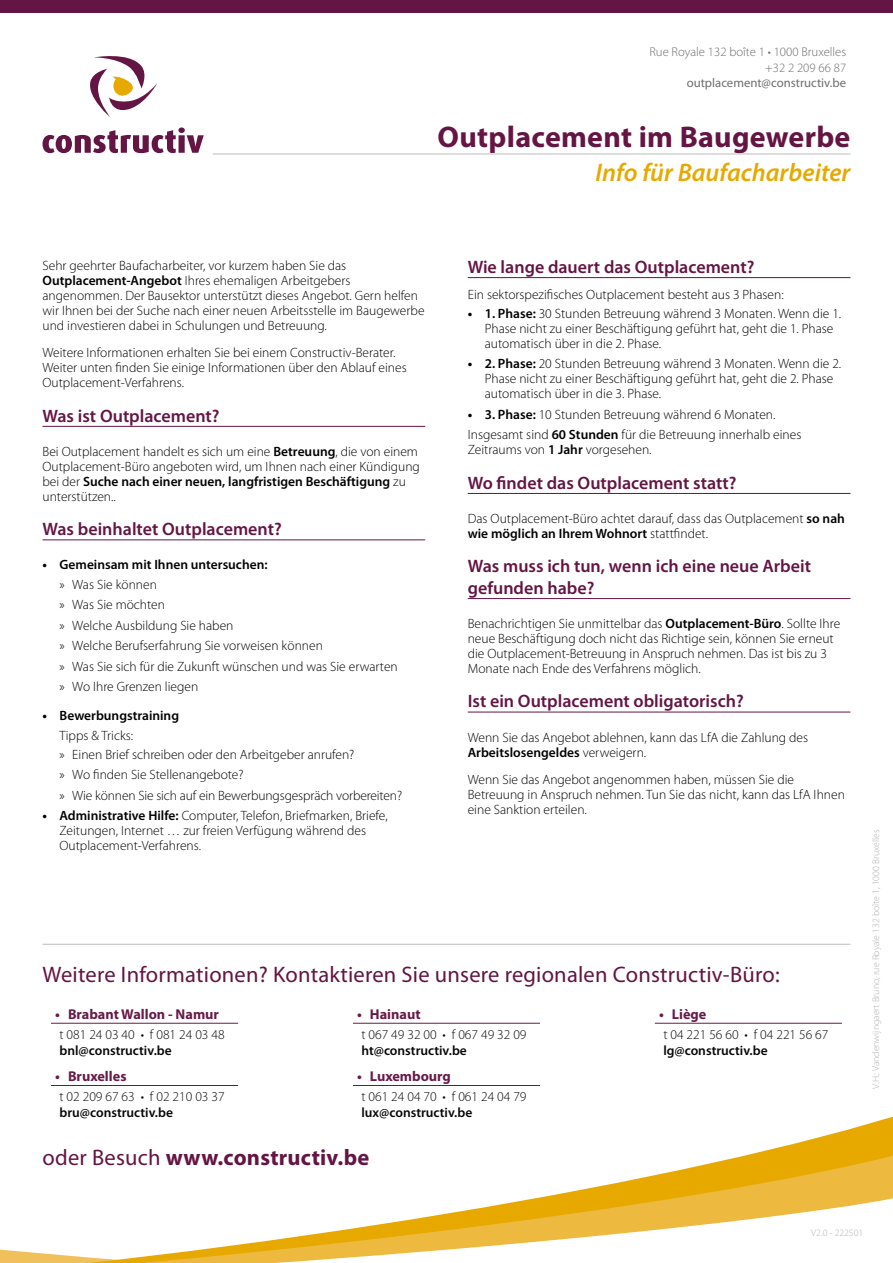
<style>
.page{position:relative;width:893px;height:1263px;background:#fff}
.page>*{position:absolute;margin:0;border:0;box-sizing:border-box;transform-origin:0 0}
.t1{font:700 30px "Myriad Pro";letter-spacing:.01em;color:#641544}
.t2{font:italic 600 25.5px "Myriad Pro";color:#e7a900}
.t3{font:22.5px "Myriad Pro";letter-spacing:.01em;color:#641544}
.t4{font:700 22.5px "Myriad Pro";letter-spacing:.01em;color:#641544}
.t5{font:600 18px/21.6px "Myriad Pro";color:#641544}
.t6{font:700 14.25px "Myriad Pro";color:#641544}
.t7{font:300 13.5px/15px "Myriad Pro";color:#000}
.t8{font:600 13.5px/19.2px "Myriad Pro";color:#000}
.t9{font:300 12.75px/15.3px "Myriad Pro";color:#6e6e6e;text-align:right}
.t10{font:12.75px "Myriad Pro";color:#6e6e6e}
.t11{font:300 9.75px "Myriad Pro";color:#b1b2b3}
.s1{font-weight:600}
.s2{font-weight:700}
.s3{font-weight:300}
.s4{font-weight:400}
</style>
<div class="page">
<svg style="left:768px;top:1116px;width:125px;height:34px"></svg>
<svg style="left:559px;top:1150px;width:334px;height:44px"></svg>
<svg style="left:0;top:1194px;width:893px;height:69px"></svg>
<hr style="left:43px;top:426px;width:382px;height:1px;background:#641544">
<hr style="left:43px;top:539px;width:382px;height:1px;background:#641544">
<hr style="left:468px;top:277px;width:382px;height:1px;background:#641544">
<hr style="left:468px;top:493px;width:382px;height:1px;background:#641544">
<hr style="left:468px;top:598px;width:382px;height:1px;background:#641544">
<hr style="left:468px;top:712px;width:382px;height:1px;background:#641544">
<svg style="left:90px;top:56px;width:67px;height:62px"></svg>
<svg style="left:43px;top:127px;width:161px;height:26px"></svg>
<div style="left:0;top:0;width:893px;height:13px;background:#641544"></div>
<hr style="left:213px;top:154px;width:637px;height:1px;background:#bbbcbc">
<hr style="left:51px;top:1023px;width:187px;height:1px;background:#641544">
<hr style="left:51px;top:1085px;width:187px;height:1px;background:#641544">
<hr style="left:353px;top:1023px;width:187px;height:1px;background:#641544">
<hr style="left:353px;top:1085px;width:187px;height:1px;background:#641544">
<hr style="left:655px;top:1023px;width:187px;height:1px;background:#641544">
<hr style="left:43px;top:944px;width:807px;height:1px;background:#bbbcbc">
<p class="t9" style="left:649px;top:45px;width:198px">Rue Royale 132 boîte 1 • 1000 Bruxelles +32 2 209 66 87</p>
<p class="t10" style="left:687px;top:76px;width:161px">outplacement@constructiv.be</p>
<h1 class="t1" style="left:437px;top:120px;width:414px">Outplacement im Baugewerbe</h1>
<h2 class="t2" style="left:595px;top:158px;width:256px">Info für Baufacharbeiter</h2>
<p class="t7" style="left:43px;top:258px;width:384px">Sehr geehrter Baufacharbeiter, vor kurzem haben Sie das <span class="s1">Outplacement-Angebot</span> Ihres ehemaligen Arbeitgebers angenommen. Der Bausektor unterstützt dieses Angebot. Gern helfen wir Ihnen bei der Suche nach einer neuen Arbeitsstelle im Baugewerbe und investieren dabei in Schulungen und Betreuung.</p>
<p class="t7" style="left:43px;top:345px;width:366px">Weitere Informationen erhalten Sie bei einem Constructiv-Berater.<br>Weiter unten finden Sie einige Informationen über den Ablauf eines<br>Outplacement-Verfahrens.</p>
<h3 class="t5" style="left:43px;top:405px;width:179px">Was ist Outplacement?</h3>
<p class="t7" style="left:43px;top:444px;width:379px">Bei Outplacement handelt es sich um eine <span class="s1">Betreuung</span>, die von einem Outplacement-Büro angeboten wird, um Ihnen nach einer Kündigung bei der <span class="s1">Suche nach einer neuen, langfristigen Beschäftigung</span> zu unterstützen..</p>
<h3 class="t5" style="left:43px;top:519px;width:241px">Was beinhaltet Outplacement?</h3>
<p class="t8" style="left:60px;top:555px;width:210px;text-indent:-17px"><span class="s2">•</span> Gemeinsam mit Ihnen untersuchen: <span class="s3">» Was Sie können</span></p>
<p class="t7" style="left:60px;top:594px;width:340px;line-height:20.5px">» Was Sie möchten<br>» Welche Ausbildung Sie haben<br>» Welche Berufserfahrung Sie vorweisen können<br>» Was Sie sich für die Zukunft wünschen und was Sie erwarten » Wo Ihre Grenzen liegen</p>
<p class="t7" style="left:60px;top:706px;width:296px;line-height:19.2px;text-indent:-17px"><span class="s2">•</span> <span class="s1">Bewerbungstraining<br></span>Tipps &amp; Tricks:<br>» Einen Brief schreiben oder den Arbeitgeber anrufen?</p>
<p class="t7" style="left:60px;top:765px;width:344px;line-height:20.5px">» Wo finden Sie Stellenangebote?<br>» Wie können Sie sich auf ein Bewerbungsgespräch vorbereiten?</p>
<p class="t7" style="left:60px;top:809px;width:330px;text-indent:-17px"><span class="s2">•</span> <span class="s1">Administrative Hilfe:</span> Computer, Telefon, Briefmarken, Briefe,<br>Zeitungen, Internet … zur freien Verfügung während des<br>Outplacement-Verfahrens.</p>
<h3 class="t5" style="left:468px;top:256px;width:288px">Wie lange dauert das Outplacement?</h3>
<p class="t7" style="left:468px;top:287px;width:317px">Ein sektorspezifisches Outplacement besteht aus 3 Phasen:</p>
<p class="t7" style="left:485px;top:306px;width:358px;text-indent:-17px"><span class="s2">•</span> <span class="s1">1. Phase:</span> 30 Stunden Betreuung während 3 Monaten. Wenn die 1.<br>Phase nicht zu einer Beschäftigung geführt hat, geht die 1. Phase automatisch über in die 2. Phase.</p>
<p class="t7" style="left:485px;top:357px;width:358px;text-indent:-17px"><span class="s2">•</span> <span class="s1">2. Phase:</span> 20 Stunden Betreuung während 3 Monaten. Wenn die 2.<br>Phase nicht zu einer Beschäftigung geführt hat, geht die 2. Phase automatisch über in die 3. Phase.</p>
<p class="t7" style="left:468px;top:404px;width:335px;line-height:20.5px"><span class="s2">•</span> <span class="s1">3. Phase:</span> 10 Stunden Betreuung während 6 Monaten.<br>Insgesamt sind <span class="s1">60 Stunden</span> für die Betreuung innerhalb eines</p>
<p class="t7" style="left:468px;top:443px;width:185px">Zeitraums von <span class="s1">1 Jahr</span> vorgesehen.</p>
<h3 class="t5" style="left:468px;top:472px;width:270px">Wo findet das Outplacement statt?</h3>
<p class="t7" style="left:468px;top:511px;width:379px">Das Outplacement-Büro achtet darauf, dass das Outplacement <span class="s1">so nah wie möglich an Ihrem Wohnort</span> stattfindet.</p>
<h3 class="t5" style="left:468px;top:556px;width:345px">Was muss ich tun, wenn ich eine neue Arbeit gefunden habe?</h3>
<p class="t7" style="left:468px;top:616px;width:374px">Benachrichtigen Sie unmittelbar das <span class="s1">Outplacement-Büro</span>. Sollte Ihre neue Beschäftigung doch nicht das Richtige sein, können Sie erneut die Outplacement-Betreuung in Anspruch nehmen. Das ist bis zu 3<br>Monate nach Ende des Verfahrens möglich.</p>
<h3 class="t5" style="left:468px;top:691px;width:278px">Ist ein Outplacement obligatorisch?</h3>
<p class="t7" style="left:468px;top:730px;width:342px">Wenn Sie das Angebot ablehnen, kann das LfA die Zahlung des<br><span class="s1">Arbeitslosengeldes</span> verweigern.</p>
<p class="t7" style="left:468px;top:772px;width:379px">Wenn Sie das Angebot angenommen haben, müssen Sie die<br>Betreuung in Anspruch nehmen. Tun Sie das nicht, kann das LfA Ihnen eine Sanktion erteilen.</p>
<h3 class="t3" style="left:43px;top:962px;width:739px">Weitere Informationen? Kontaktieren Sie unsere regionalen Constructiv-Büro:</h3>
<p class="t6" style="left:55px;top:1006px;width:165px">• Brabant Wallon - Namur</p>
<p class="t7" style="left:60px;top:1027px;width:167px">t 081 24 03 40 • f 081 24 03 48</p>
<p class="t8" style="left:60px;top:1041px;width:114px">bnl@constructiv.be</p>
<p class="t6" style="left:55px;top:1068px;width:73px">• Bruxelles</p>
<p class="t7" style="left:60px;top:1089px;width:167px">t 02 209 67 63 • f 02 210 03 37</p>
<p class="t8" style="left:60px;top:1103px;width:115px">bru@constructiv.be</p>
<p class="t6" style="left:357px;top:1006px;width:65px">• Hainaut</p>
<p class="t7" style="left:361px;top:1027px;width:167px">t 067 49 32 00 • f 067 49 32 09</p>
<p class="t8" style="left:361px;top:1041px;width:107px">ht@constructiv.be</p>
<p class="t6" style="left:357px;top:1068px;width:95px">• Luxembourg</p>
<p class="t7" style="left:361px;top:1089px;width:167px">t 061 24 04 70 • f 061 24 04 79</p>
<p class="t8" style="left:361px;top:1103px;width:112px">lux@constructiv.be</p>
<h3 class="t4" style="left:43px;top:1145px;width:328px"><span class="s4">oder Besuch</span> www.constructiv.be</h3>
<p class="t6" style="left:659px;top:1006px;width:49px">• Liège</p>
<p class="t7" style="left:663px;top:1027px;width:167px">t 04 221 56 60 • f 04 221 56 67</p>
<p class="t8" style="left:663px;top:1041px;width:106px">lg@constructiv.be</p>
<p class="t11" style="left:870px;top:1089px;width:260px;rotate:-90deg">V.H.: Vandenwijngaert Bruno, rue Royale 132 boîte 1, 1000 Bruxelles</p>
</div>
